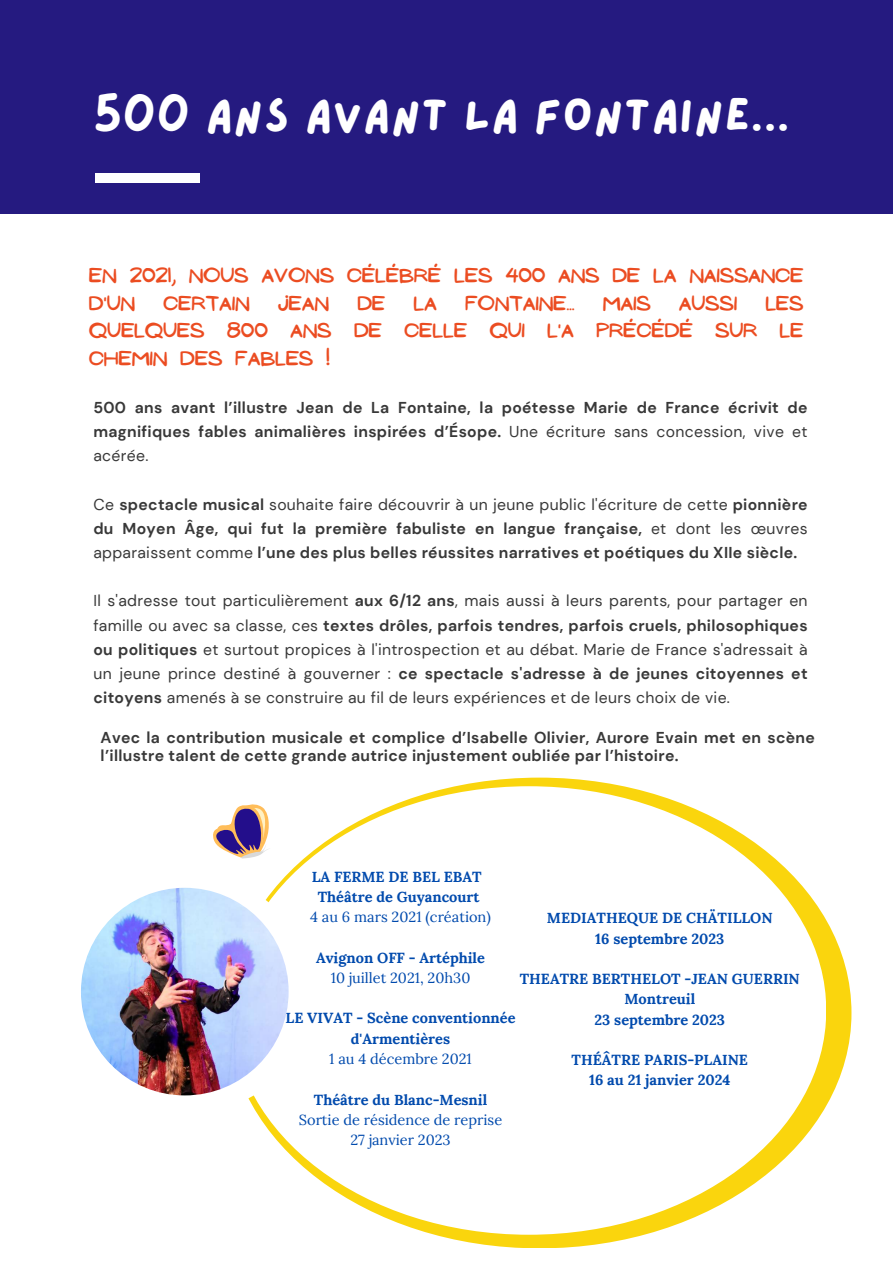
<style>
.page{position:relative;width:893px;height:1263px;background:#fff}
.page>*{position:absolute;margin:0;border:0;box-sizing:border-box;transform-origin:0 0}
.t1{font:46.42px "Lazydog";letter-spacing:.02em;color:#fff}
.t2{font:18px/27.6px "NF Ananias Bold";letter-spacing:.02em;color:#eb4c21}
.t3{font:700 15.75px/24.2px "DM Sans";letter-spacing:.02em;color:#383838;text-align:justify}
.t4{font:15.75px/24.2px "DM Sans";letter-spacing:.02em;color:#383838;text-align:justify}
.t5{font:700 14.55px/20.2px "Lora";color:#004aad;text-align:center}
.t6{font:14.55px/20.2px "Lora";color:#004aad;text-align:center}
.s1{font-weight:400}
.s2{font-weight:700}
</style>
<div class="page">
<div style="left:0;top:0;width:893px;height:213px;background:#251a80"></div>
<div style="left:95px;top:173px;width:105px;height:9px;background:#fff"></div>
<svg style="left:213px;top:804px;width:56px;height:55px"></svg>
<div style="left:227px;top:778px;width:624px;height:470px;background:#fad50d;border-radius:50%"></div>
<div style="left:81px;top:878px;width:232px;height:232px;background:#fff;border-radius:50%"></div>
<div style="left:232px;top:786px;width:594px;height:449px;background:#fff;border-radius:50%"></div>
<img style="left:81px;top:888px;width:208px;height:207px;border-radius:50%">
<h1 class="t1" style="left:93px;top:92px;width:697px">500 ANS AVANT LA FONTAINE...</h1>
<p class="t2" style="left:89px;top:262px;width:715px">EN 2021, NOUS AVONS CÉLÉBRÉ LES 400 ANS DE LA NAISSANCE<br>D'UN</p>
<p class="t2" style="left:164px;top:290px;width:87px">CERTAIN</p>
<p class="t2" style="left:278px;top:290px;width:52px">JEAN</p>
<p class="t2" style="left:358px;top:290px;width:29px">DE</p>
<p class="t2" style="left:414px;top:290px;width:24px">LA</p>
<p class="t2" style="left:465px;top:290px;width:110px">FONTAINE...</p>
<p class="t2" style="left:603px;top:290px;width:49px">MAIS</p>
<p class="t2" style="left:679px;top:290px;width:59px">AUSSI</p>
<p class="t2" style="left:765px;top:290px;width:39px">LES</p>
<p class="t2" style="left:89px;top:317px;width:117px">QUELQUES</p>
<p class="t2" style="left:227px;top:317px;width:42px">800</p>
<p class="t2" style="left:290px;top:317px;width:42px">ANS</p>
<p class="t2" style="left:354px;top:317px;width:29px">DE</p>
<p class="t2" style="left:405px;top:317px;width:64px">CELLE</p>
<p class="t2" style="left:490px;top:317px;width:36px">QUI</p>
<p class="t2" style="left:547px;top:317px;width:28px">L'A</p>
<p class="t2" style="left:596px;top:317px;width:98px">PRÉCÉDÉ</p>
<p class="t2" style="left:715px;top:317px;width:43px">SUR</p>
<p class="t2" style="left:780px;top:317px;width:25px">LE</p>
<p class="t2" style="left:89px;top:345px;width:242px">CHEMIN DES FABLES !</p>
<p class="t3" style="left:93px;top:395px;width:716px">500 ans avant l’illustre Jean de La Fontaine, la poétesse Marie de France écrivit de magnifiques fables animalières inspirées d’Ésope. <span class="s1">Une écriture sans concession, vive et acérée.</span></p>
<p class="t3" style="left:93px;top:492px;width:716px"><span class="s1">Ce</span> spectacle musical <span class="s1">souhaite faire découvrir à un jeune public l'écriture de cette</span> pionnière du Moyen Âge, qui fut la première fabuliste en langue française, <span class="s1">et dont les œuvres apparaissent comme</span> l’une des plus belles réussites narratives et poétiques du XIIe siècle.</p>
<p class="t4" style="left:93px;top:589px;width:716px">Il s'adresse tout particulièrement <span class="s2">aux 6/12 ans</span>, mais aussi à leurs parents, pour partager en famille ou avec sa classe, ces <span class="s2">textes drôles, parfois tendres, parfois cruels, philosophiques ou politiques</span> et surtout propices à l'introspection et au débat. Marie de France s'adressait à un jeune prince destiné à gouverner : <span class="s2">ce spectacle s'adresse à de jeunes citoyennes et citoyens</span> amenés à se construire au fil de leurs expériences et de leurs choix de vie.</p>
<p class="t3" style="left:101px;top:729px;width:716px;line-height:17.4px">Avec la contribution musicale et complice d’Isabelle Olivier, Aurore Evain met en scène l’illustre talent de cette grande autrice injustement oubliée par l’histoire.</p>
<p class="t5" style="left:312px;top:866px;width:172px">LA FERME DE BEL EBAT<br>Théâtre de Guyancourt</p>
<p class="t6" style="left:310px;top:907px;width:182px">4 au 6 mars 2021 (création)</p>
<p class="t5" style="left:316px;top:947px;width:170px">Avignon OFF - Artéphile</p>
<p class="t6" style="left:331px;top:967px;width:141px">10 juillet 2021, 20h30</p>
<p class="t5" style="left:285px;top:1008px;width:231px">LE VIVAT - Scène conventionnée d'Armentières</p>
<p class="t6" style="left:329px;top:1048px;width:144px">1 au 4 décembre 2021</p>
<p class="t5" style="left:314px;top:1089px;width:175px">Théâtre du Blanc-Mesnil</p>
<p class="t6" style="left:299px;top:1109px;width:205px">Sortie de résidence de reprise<br>27 janvier 2023</p>
<p class="t5" style="left:547px;top:908px;width:227px">MEDIATHEQUE DE CHÄTILLON<br>16 septembre 2023</p>
<p class="t5" style="left:520px;top:968px;width:282px">THEATRE BERTHELOT -JEAN GUERRIN<br>Montreuil<br>23 septembre 2023</p>
<p class="t5" style="left:571px;top:1049px;width:178px">THÉÂTRE PARIS-PLAINE<br>16 au 21 janvier 2024</p>
</div>
